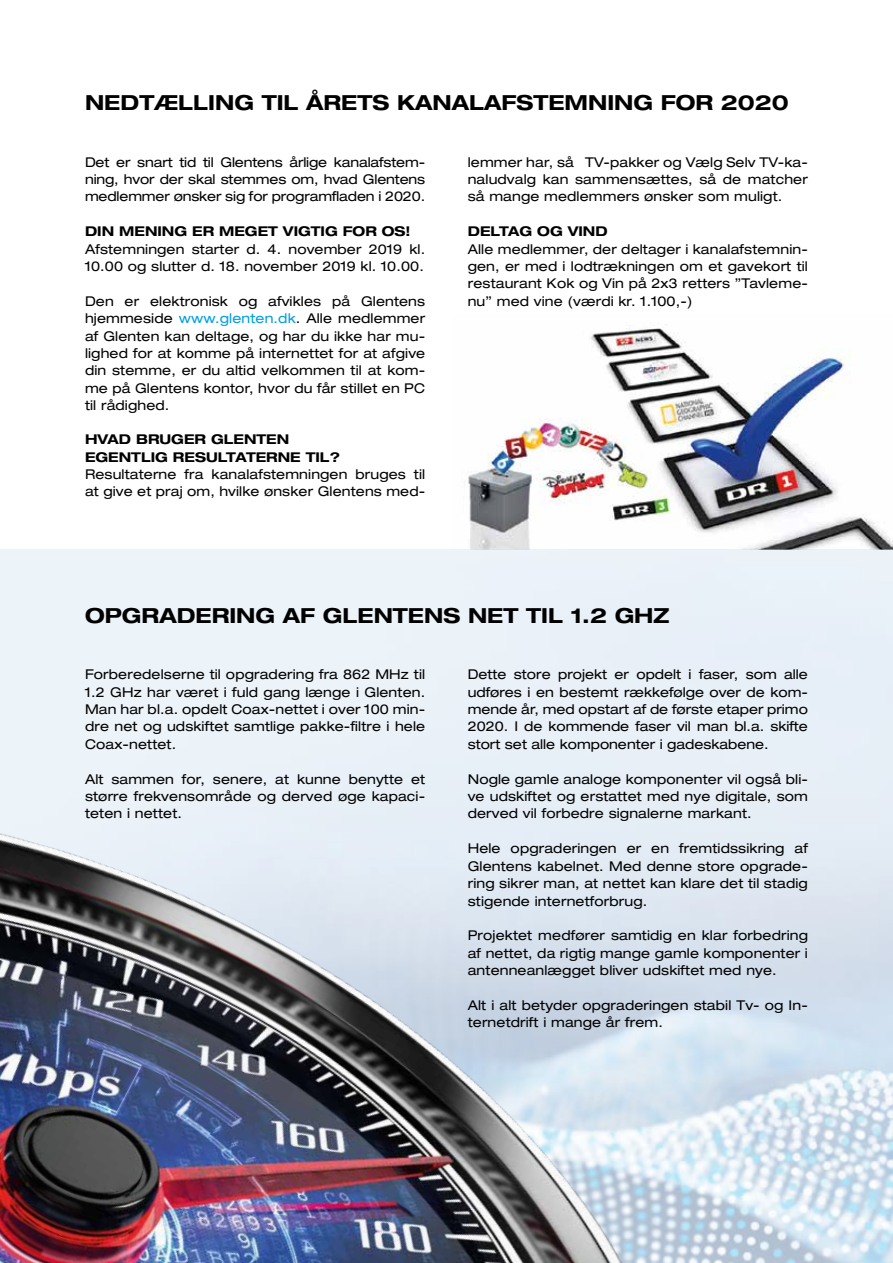
<style>
.page{position:relative;width:893px;height:1263px;background:#fff}
.page>*{position:absolute;margin:0;border:0;box-sizing:border-box;transform-origin:0 0}
.t1{font:700 expanded 20.85px "Helvetica Neue";color:#000}
.t2{font:expanded 13.5px/17.4px "Helvetica Neue";letter-spacing:.01em;color:#000;text-align:justify}
.t3{font:700 expanded 13.5px/17.4px "Helvetica Neue";color:#000}
.s1{color:#009fe3}
</style>
<div class="page">
<img style="left:453px;top:328px;width:440px;height:222px">
<img style="left:0;top:550px;width:893px;height:713px">
<img style="left:0;top:785px;width:669px;height:478px">
<h1 class="t1" style="left:85px;top:89px;width:705px">NEDTÆLLING TIL ÅRETS KANALAFSTEMNING FOR 2020</h1>
<p class="t2" style="left:85px;top:153px;width:342px">Det er snart tid til Glentens årlige kanalafstem&shy;ning, hvor der skal stemmes om, hvad Glentens medlemmer ønsker sig for programfladen i 2020.</p>
<p class="t3" style="left:85px;top:222px;width:327px">DIN MENING ER MEGET VIGTIG FOR OS!</p>
<p class="t2" style="left:85px;top:240px;width:342px">Afstemningen starter d. 4. november 2019 kl.<br>10.00 og slutter d. 18. november 2019 kl. 10.00.</p>
<p class="t2" style="left:85px;top:292px;width:342px">Den er elektronisk og afvikles på Glentens hjemmeside <span class="s1">www.glenten.dk</span>. Alle medlemmer af Glenten kan deltage, og har du ikke har mu&shy;lighed for at komme på internettet for at afgive din stemme, er du altid velkommen til at kom&shy;me på Glentens kontor, hvor du får stillet en PC til rådighed.</p>
<p class="t3" style="left:85px;top:430px;width:256px">HVAD BRUGER GLENTEN<br>EGENTLIG RESULTATERNE TIL?</p>
<p class="t2" style="left:85px;top:465px;width:342px">Resultaterne fra kanalafstemningen bruges til at give et praj om, hvilke ønsker Glentens med-</p>
<p class="t2" style="left:468px;top:153px;width:342px">lemmer har, så TV-pakker og Vælg Selv TV-ka&shy;naludvalg kan sammensættes, så de matcher så mange medlemmers ønsker som muligt.</p>
<p class="t3" style="left:468px;top:222px;width:141px">DELTAG OG VIND</p>
<p class="t2" style="left:468px;top:240px;width:342px">Alle medlemmer, der deltager i kanalafstemnin&shy;gen, er med i lodtrækningen om et gavekort til restaurant Kok og Vin på 2x3 retters ”Tavleme&shy;nu” med vine (værdi kr. 1.100,-)</p>
<h1 class="t1" style="left:85px;top:603px;width:586px">OPGRADERING AF GLENTENS NET TIL 1.2 GHZ</h1>
<p class="t2" style="left:85px;top:665px;width:342px">Forberedelserne til opgradering fra 862 MHz til 1.2 GHz har været i fuld gang længe i Glenten.<br>Man har bl.a. opdelt Coax-nettet i over 100 min&shy;dre net og udskiftet samtlige pakke-filtre i hele Coax-nettet.</p>
<p class="t2" style="left:85px;top:770px;width:342px">Alt sammen for, senere, at kunne benytte et større frekvensområde og derved øge kapaci&shy;teten i nettet.</p>
<p class="t2" style="left:468px;top:665px;width:342px">Dette store projekt er opdelt i faser, som alle udføres i en bestemt rækkefølge over de kom&shy;mende år, med opstart af de første etaper primo 2020. I de kommende faser vil man bl.a. skifte stort set alle komponenter i gadeskabene.</p>
<p class="t2" style="left:468px;top:770px;width:342px">Nogle gamle analoge komponenter vil også bli&shy;ve udskiftet og erstattet med nye digitale, som derved vil forbedre signalerne markant.</p>
<p class="t2" style="left:468px;top:839px;width:342px">Hele opgraderingen er en fremtidssikring af Glentens kabelnet. Med denne store opgrade&shy;ring sikrer man, at nettet kan klare det til stadig stigende internetforbrug.</p>
<p class="t2" style="left:468px;top:926px;width:342px">Projektet medfører samtidig en klar forbedring af nettet, da rigtig mange gamle komponenter i antenneanlægget bliver udskiftet med nye.</p>
<p class="t2" style="left:468px;top:996px;width:342px">Alt i alt betyder opgraderingen stabil Tv- og In&shy;ternetdrift i mange år frem.</p>
</div>
